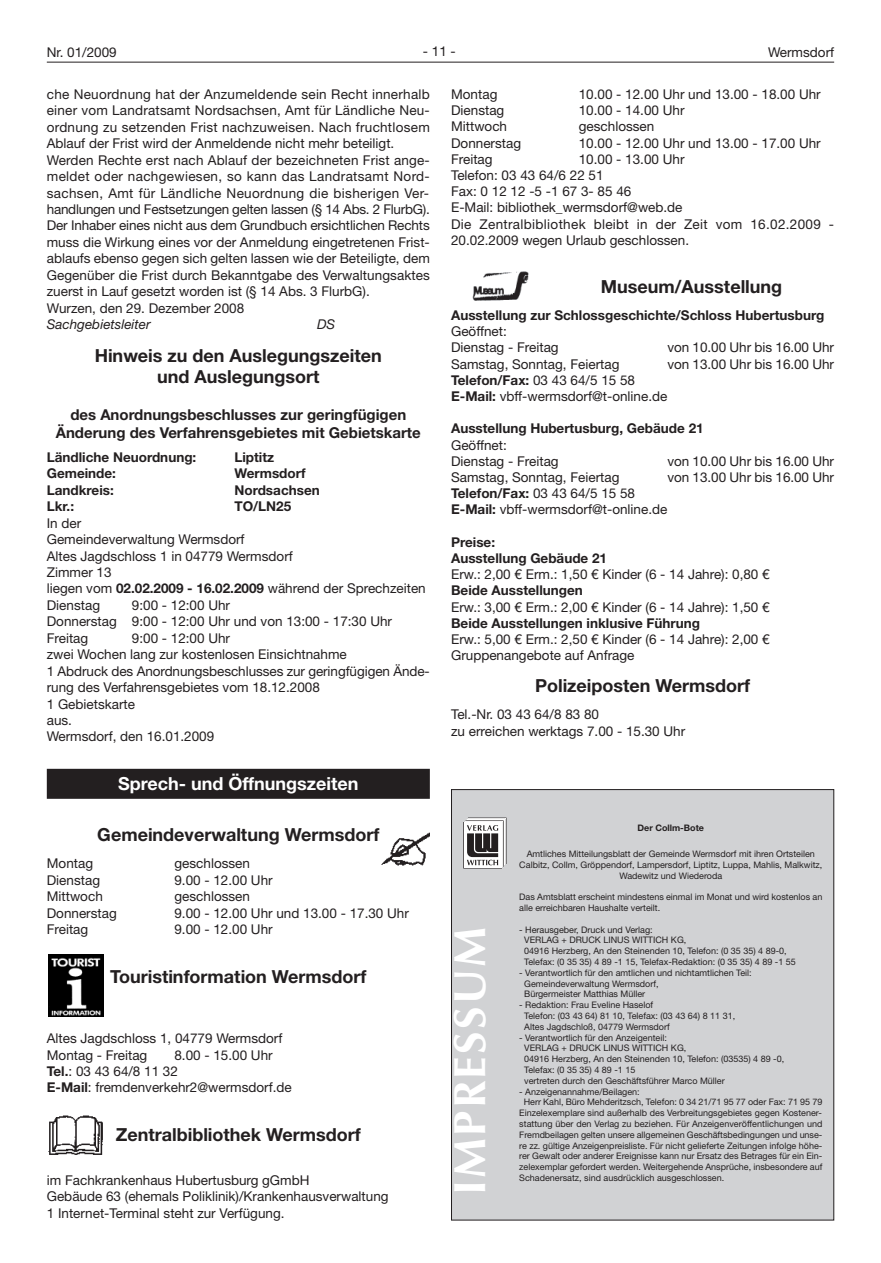
<style>
.page{position:relative;width:881px;height:1263px;background:#fff}
.page>*{position:absolute;margin:0;border:0;box-sizing:border-box;transform-origin:0 0}
.t1{font:700 45px "Optima";letter-spacing:.05em;color:#fff}
.t2{font:700 18px/21.9px "Helvetica Neue LT";color:#231f20;text-align:center}
.t3{font:700 18px "Helvetica Neue LT";color:#fff}
.t4{font:700 15px/18.3px "Helvetica Neue LT";color:#231f20;text-align:center}
.t5{font:13.5px/16.5px "Helvetica Neue LT";color:#231f20}
.t6{font:700 13.5px/16.2px "Helvetica Neue LT";color:#231f20}
.t7{font:italic 13.5px "Helvetica Neue LT";color:#231f20}
.t8{font:9px/10.8px "Helvetica Neue LT";color:#231f20}
.t9{font:700 9px "Helvetica Neue LT";color:#231f20}
.s1{font-weight:700}
</style>
<div class="page">
<hr style="left:47px;top:62px;width:786px;height:1px;background:#231f20">
<div style="left:47px;top:769px;width:382px;height:30px;background:#231f20"></div>
<img style="left:381px;top:832px;width:48px;height:34px">
<img style="left:48px;top:954px;width:56px;height:62px">
<img style="left:48px;top:1115px;width:55px;height:40px">
<img style="left:472px;top:271px;width:57px;height:30px">
<div style="left:451px;top:789px;width:382px;height:431px;background:#d1d2d4"></div>
<svg style="left:463px;top:817px;width:43px;height:52px;background:#a3a2a2"></svg>
<p class="t5" style="left:47px;top:45px;width:71px">Nr. 01/2009</p>
<p class="t5" style="left:422px;top:45px;width:34px">-11-</p>
<p class="t5" style="left:767px;top:45px;width:67px">Wermsdorf</p>
<p class="t5" style="left:451px;top:87px;width:48px">Montag</p>
<p class="t5" style="left:578px;top:87px;width:243px">10.00 - 12.00 Uhr und 13.00 - 18.00 Uhr</p>
<p class="t5" style="left:451px;top:103px;width:55px">Dienstag</p>
<p class="t5" style="left:578px;top:103px;width:107px">10.00 - 14.00 Uhr</p>
<p class="t5" style="left:451px;top:120px;width:57px">Mittwoch</p>
<p class="t5" style="left:578px;top:120px;width:77px">geschlossen</p>
<p class="t5" style="left:451px;top:136px;width:71px">Donnerstag</p>
<p class="t5" style="left:578px;top:136px;width:243px">10.00 - 12.00 Uhr und 13.00 - 17.00 Uhr</p>
<p class="t5" style="left:451px;top:152px;width:43px">Freitag</p>
<p class="t5" style="left:47px;top:87px;width:384px">che Neuordnung hat der Anzumeldende sein Recht innerhalb einer vom Landratsamt Nordsachsen, Amt für Ländliche Neu&shy;ordnung zu setzenden Frist nachzuweisen. Nach fruchtlosem Ablauf der Frist wird der Anmeldende nicht mehr beteiligt.<br>Werden Rechte erst nach Ablauf der bezeichneten Frist ange&shy;meldet oder nachgewiesen, so kann das Landratsamt Nord&shy;sachsen, Amt für Ländliche Neuordnung die bisherigen Ver&shy;handlungen und Festsetzungen gelten lassen (§ 14 Abs. 2 FlurbG).<br>Der Inhaber eines nicht aus dem Grundbuch ersichtlichen Rechts muss die Wirkung eines vor der Anmeldung eingetretenen Frist&shy;ablaufs ebenso gegen sich gelten lassen wie der Beteiligte, dem Gegenüber die Frist durch Bekanntgabe des Verwaltungsaktes zuerst in Lauf gesetzt worden ist (§ 14 Abs. 3 FlurbG).<br>Wurzen, den 29. Dezember 2008</p>
<p class="t7" style="left:47px;top:319px;width:105px">Sachgebietsleiter</p>
<p class="t7" style="left:317px;top:319px;width:20px">DS</p>
<h2 class="t2" style="left:95px;top:346px;width:289px">Hinweis zu den Auslegungszeiten und Auslegungsort</h2>
<p class="t4" style="left:56px;top:407px;width:366px">des Anordnungsbeschlusses zur geringfügigen<br>Änderung des Verfahrensgebietes mit Gebietskarte</p>
<p class="t6" style="left:47px;top:450px;width:151px">Ländliche Neuordnung:</p>
<p class="t6" style="left:234px;top:450px;width:41px">Liptitz</p>
<p class="t6" style="left:47px;top:467px;width:71px">Gemeinde:</p>
<p class="t6" style="left:234px;top:467px;width:72px">Wermsdorf</p>
<p class="t6" style="left:47px;top:483px;width:68px">Landkreis:</p>
<p class="t6" style="left:234px;top:483px;width:87px">Nordsachsen</p>
<p class="t6" style="left:47px;top:499px;width:29px">Lkr.:</p>
<p class="t6" style="left:234px;top:499px;width:58px">TO/LN25</p>
<p class="t5" style="left:47px;top:516px;width:380px">In der<br>Gemeindeverwaltung Wermsdorf<br>Altes Jagdschloss 1 in 04779 Wermsdorf<br>Zimmer 13<br>liegen vom <span class="s1">02.02.2009 - 16.02.2009</span> während der Sprechzeiten<br>Dienstag</p>
<p class="t5" style="left:451px;top:152px;width:384px;text-indent:128px">10.00 - 13.00 Uhr<br>Telefon: 03 43 64/6 22 51<br>Fax: 0 12 12 -5 -1 67 3- 85 46<br>E-Mail: bibliothek_wermsdorf@web.de<br>Die Zentralbibliothek bleibt in der Zeit vom 16.02.2009 - 20.02.2009 wegen Urlaub geschlossen.</p>
<h2 class="t2" style="left:600px;top:277px;width:183px">Museum/Ausstellung</h2>
<p class="t6" style="left:451px;top:308px;width:375px">Ausstellung zur Schlossgeschichte/Schloss Hubertusburg</p>
<p class="t5" style="left:451px;top:325px;width:109px">Geöffnet:<br>Dienstag - Freitag</p>
<p class="t5" style="left:667px;top:341px;width:168px">von 10.00 Uhr bis 16.00 Uhr</p>
<p class="t5" style="left:451px;top:357px;width:170px">Samstag, Sonntag, Feiertag</p>
<p class="t5" style="left:667px;top:357px;width:168px">von 13.00 Uhr bis 16.00 Uhr</p>
<p class="t5" style="left:451px;top:373px;width:218px"><span class="s1">Telefon/Fax:</span> 03 43 64/5 15 58<br><span class="s1">E-Mail:</span> vbff-wermsdorf@t-online.de</p>
<p class="t6" style="left:451px;top:422px;width:254px">Ausstellung Hubertusburg, Gebäude 21</p>
<p class="t5" style="left:451px;top:438px;width:109px">Geöffnet:<br>Dienstag - Freitag</p>
<p class="t5" style="left:667px;top:454px;width:168px">von 10.00 Uhr bis 16.00 Uhr</p>
<p class="t5" style="left:451px;top:470px;width:170px">Samstag, Sonntag, Feiertag</p>
<p class="t5" style="left:667px;top:470px;width:168px">von 13.00 Uhr bis 16.00 Uhr</p>
<p class="t5" style="left:451px;top:487px;width:218px"><span class="s1">Telefon/Fax:</span> 03 43 64/5 15 58<br><span class="s1">E-Mail:</span> vbff-wermsdorf@t-online.de</p>
<p class="t6" style="left:451px;top:535px;width:157px">Preise:<br>Ausstellung Gebäude 21</p>
<p class="t5" style="left:451px;top:567px;width:320px">Erw.: 2,00 € Erm.: 1,50 € Kinder (6 - 14 Jahre): 0,80 €</p>
<p class="t6" style="left:451px;top:584px;width:133px">Beide Ausstellungen</p>
<p class="t5" style="left:451px;top:600px;width:320px">Erw.: 3,00 € Erm.: 2,00 € Kinder (6 - 14 Jahre): 1,50 €</p>
<p class="t6" style="left:451px;top:616px;width:250px">Beide Ausstellungen inklusive Führung</p>
<p class="t5" style="left:451px;top:632px;width:320px">Erw.: 5,00 € Erm.: 2,50 € Kinder (6 - 14 Jahre): 2,00 €<br>Gruppenangebote auf Anfrage</p>
<h2 class="t2" style="left:535px;top:677px;width:217px">Polizeiposten Wermsdorf</h2>
<p class="t5" style="left:451px;top:708px;width:235px">Tel.-Nr. 03 43 64/8 83 80<br>zu erreichen werktags 7.00 - 15.30 Uhr</p>
<p class="t5" style="left:47px;top:598px;width:346px;text-indent:85px">9:00 - 12:00 Uhr<br>Donnerstag 9:00 - 12:00 Uhr und von 13:00 - 17:30 Uhr<br>Freitag</p>
<p class="t5" style="left:47px;top:631px;width:384px;text-indent:85px">9:00 - 12:00 Uhr<br>zwei Wochen lang zur kostenlosen Einsichtnahme<br>1 Abdruck des Anordnungsbeschlusses zur geringfügigen Ände&shy;rung des Verfahrensgebietes vom 18.12.2008<br>1 Gebietskarte<br>aus.<br>Wermsdorf, den 16.01.2009</p>
<h2 class="t3" style="left:118px;top:777px;width:242px">Sprech- und Öffnungszeiten</h2>
<h2 class="t2" style="left:97px;top:826px;width:283px">Gemeindeverwaltung Wermsdorf</h2>
<p class="t5" style="left:47px;top:857px;width:48px">Montag</p>
<p class="t5" style="left:174px;top:857px;width:77px">geschlossen</p>
<p class="t5" style="left:47px;top:873px;width:55px">Dienstag</p>
<p class="t5" style="left:174px;top:873px;width:100px">9.00 - 12.00 Uhr</p>
<p class="t5" style="left:47px;top:890px;width:57px">Mittwoch</p>
<p class="t5" style="left:174px;top:890px;width:77px">geschlossen</p>
<p class="t5" style="left:47px;top:906px;width:71px">Donnerstag</p>
<p class="t5" style="left:174px;top:906px;width:236px">9.00 - 12.00 Uhr und 13.00 - 17.30 Uhr</p>
<p class="t5" style="left:47px;top:922px;width:43px">Freitag</p>
<p class="t5" style="left:174px;top:922px;width:100px">9.00 - 12.00 Uhr</p>
<h2 class="t2" style="left:110px;top:967px;width:258px">Touristinformation Wermsdorf</h2>
<p class="t9" style="left:637px;top:825px;width:68px">Der Collm-Bote</p>
<p class="t8" style="left:519px;top:849px;width:304px;text-align:center">Amtliches Mitteilungsblatt der Gemeinde Wermsdorf mit ihren Ortsteilen<br>Calbitz, Collm, Gröppendorf, Lampersdorf, Liptitz, Luppa, Mahlis, Malkwitz,<br>Wadewitz und Wiederoda</p>
<p class="t8" style="left:519px;top:892px;width:304px">Das Amtsblatt erscheint mindestens einmal im Monat und wird kostenlos an alle erreichbaren Haushalte verteilt.</p>
<p class="t8" style="left:524px;top:925px;width:273px;text-indent:-5px">- Herausgeber, Druck und Verlag:<br>VERLAG + DRUCK LINUS WITTICH KG,<br>04916 Herzberg, An den Steinenden 10, Telefon: (0 35 35) 4 89-0, Telefax: (0 35 35) 4 89 -1 15, Telefax-Redaktion: (0 35 35) 4 89 -1 55</p>
<p class="t8" style="left:524px;top:968px;width:229px;text-indent:-5px">- Verantwortlich für den amtlichen und nichtamtlichen Teil:<br>Gemeindeverwaltung Wermsdorf,<br>Bürgermeister Matthias Müller</p>
<p class="t8" style="left:524px;top:1000px;width:212px;text-indent:-5px">- Redaktion: Frau Eveline Haselof<br>Telefon: (03 43 64) 81 10, Telefax: (03 43 64) 8 11 31,<br>Altes Jagdschloß, 04779 Wermsdorf</p>
<p class="t8" style="left:524px;top:1033px;width:261px;text-indent:-5px">- Verantwortlich für den Anzeigenteil:<br>VERLAG + DRUCK LINUS WITTICH KG,<br>04916 Herzberg, An den Steinenden 10, Telefon: (03535) 4 89 -0, Telefax: (0 35 35) 4 89 -1 15<br>vertreten durch den Geschäftsführer Marco Müller</p>
<p class="t8" style="left:519px;top:1087px;width:122px">- Anzeigenannahme/Beilagen:</p>
<p class="t8" style="left:523px;top:1097px;width:300px">Herr Kahl, Büro Mehderitzsch, Telefon: 0 34 21/71 95 77 oder Fax: 71 95 79</p>
<p class="t8" style="left:519px;top:1108px;width:304px">Einzelexemplare sind außerhalb des Verbreitungsgebietes gegen Kostener-</p>
<p class="t8" style="left:519px;top:1119px;width:304px">stattung über den Verlag zu beziehen. Für Anzeigenveröffentlichungen und</p>
<p class="t8" style="left:519px;top:1130px;width:304px">Fremdbeilagen gelten unsere allgemeinen Geschäftsbedingungen und unse-</p>
<p class="t8" style="left:519px;top:1141px;width:304px">re zz. gültige Anzeigenpreisliste. Für nicht gelieferte Zeitungen infolge höhe-</p>
<p class="t8" style="left:519px;top:1151px;width:304px">rer Gewalt oder anderer Ereignisse kann nur Ersatz des Betrages für ein Ein-</p>
<p class="t8" style="left:519px;top:1162px;width:304px">zelexemplar gefordert werden. Weitergehende Ansprüche, insbesondere auf</p>
<p class="t8" style="left:519px;top:1173px;width:206px">Schadenersatz, sind ausdrücklich ausgeschlossen.</p>
<h1 class="t1" style="left:451px;top:1195px;width:269px;rotate:-90deg">IMPRESSUM</h1>
<p class="t5" style="left:47px;top:1031px;width:237px">Altes Jagdschloss 1, 04779 Wermsdorf<br>Montag - Freitag</p>
<p class="t5" style="left:47px;top:1048px;width:246px;text-indent:128px">8.00 - 15.00 Uhr<br><span class="s1">Tel.</span>: 03 43 64/8 11 32<br><span class="s1">E-Mail</span>: fremdenverkehr2@wermsdorf.de</p>
<h2 class="t2" style="left:116px;top:1125px;width:247px">Zentralbibliothek Wermsdorf</h2>
<p class="t5" style="left:47px;top:1173px;width:343px">im Fachkrankenhaus Hubertusburg gGmbH<br>Gebäude 63 (ehemals Poliklinik)/Krankenhausverwaltung<br>1 Internet-Terminal steht zur Verfügung.</p>
</div>
